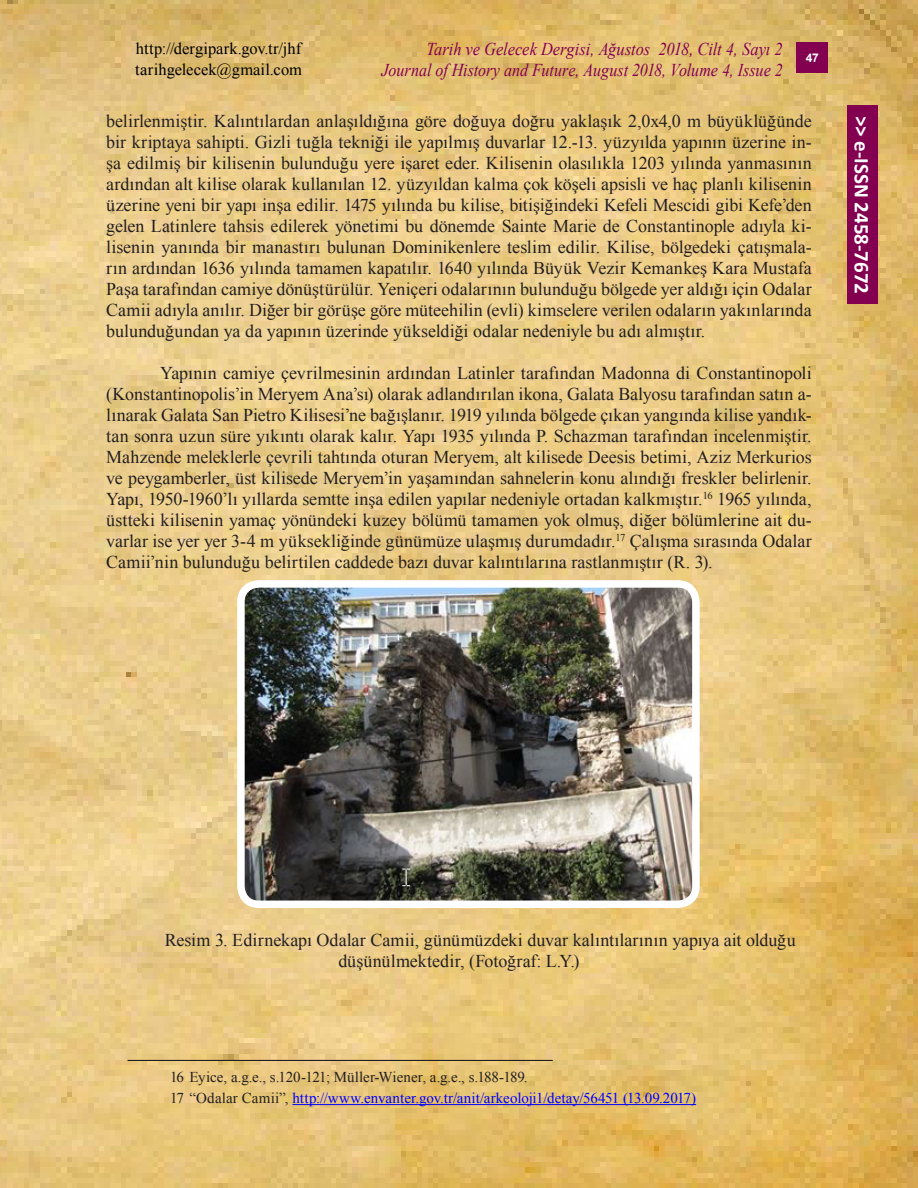
<style>
.page{position:relative;width:918px;height:1188px;background:#fff}
.page>*{position:absolute;margin:0;border:0;box-sizing:border-box;transform-origin:0 0}
.t1{font:700 21px "Calibri";color:#fff}
.ANA_METİN_STİLİ_TEK{font:18px/21px "Times New Roman";letter-spacing:.005em;color:#231f20;text-align:justify}
.t2{font:italic 18px/21px "Times New Roman";letter-spacing:-.005em;color:#830051;text-align:right;scale:.91 1}
.t3{font:16.5px/21px "Times New Roman";letter-spacing:.005em;color:#000}
.Body_text_normal_foo{font:15px "Times New Roman";letter-spacing:.005em;color:#00f}
.Body_text_normal_foo-2{font:15px "Times New Roman";letter-spacing:-.01em;color:#231f20}
.t4{font:700 12px "Arial";color:#fff}
.s1{color:#231f20}
</style>
<div class="page">
<img style="left:0;top:0;width:918px;height:1188px">
<div style="left:848px;top:106px;width:30px;height:198px;background:#830051"></div>
<div style="left:797px;top:43px;width:31px;height:30px;background:#830051"></div>
<hr style="left:128px;top:1060px;width:425px;height:1px;background:#231f20">
<hr style="left:292px;top:1104px;width:404px;height:1px;background:#00f">
<img style="left:241px;top:584px;width:455px;height:320px">
<div style="left:237px;top:580px;width:463px;height:328px;border:8px solid #fff;border-radius:18px"></div>
<p class="t2" style="left:382px;top:38px;width:442px">Tarih ve Gelecek Dergisi, Ağustos 2018, Cilt 4, Sayı 2<br>Journal of History and Future, August 2018, Volume 4, Issue 2</p>
<p class="ANA_METİN_STİLİ_TEK" style="left:106px;top:110px;width:707px">belirlenmiştir. Kalıntılardan anlaşıldığına göre doğuya doğru yaklaşık 2,0x4,0 m büyüklüğünde bir kriptaya sahipti. Gizli tuğla tekniği ile yapılmış duvarlar 12.-13. yüzyılda yapının üzerine in&shy;şa edilmiş bir kilisenin bulunduğu yere işaret eder. Kilisenin olasılıkla 1203 yılında yanmasının ardından alt kilise olarak kullanılan 12. yüzyıldan kalma çok köşeli apsisli ve haç planlı kilisenin üzerine yeni bir yapı inşa edilir. 1475 yılında bu kilise, bitişiğindeki Kefeli Mescidi gibi Kefe’den gelen Latinlere tahsis edilerek yönetimi bu dönemde Sainte Marie de Constantinople adıyla ki&shy;lisenin yanında bir manastırı bulunan Dominikenlere teslim edilir. Kilise, bölgedeki çatışmala&shy;rın ardından 1636 yılında tamamen kapatılır. 1640 yılında Büyük Vezir Kemankeş Kara Mustafa Paşa tarafından camiye dönüştürülür. Yeniçeri odalarının bulunduğu bölgede yer aldığı için Odalar Camii adıyla anılır. Diğer bir görüşe göre müteehilin (evli) kimselere verilen odaların yakınlarında bulunduğundan ya da yapının üzerinde yükseldiği odalar nedeniyle bu adı almıştır.</p>
<p class="ANA_METİN_STİLİ_TEK" style="left:106px;top:362px;width:707px;text-indent:54px">Yapının camiye çevrilmesinin ardından Latinler tarafından Madonna di Constantinopoli (Konstantinopolis’in Meryem Ana’sı) olarak adlandırılan ikona, Galata Balyosu tarafından satın a&shy;lınarak Galata San Pietro Kilisesi’ne bağışlanır. 1919 yılında bölgede çıkan yangında kilise yandık&shy;tan sonra uzun süre yıkıntı olarak kalır. Yapı 1935 yılında P. Schazman tarafından incelenmiştir.<br>Mahzende meleklerle çevrili tahtında oturan Meryem, alt kilisede Deesis betimi, Aziz Merkurios ve peygamberler, üst kilisede Meryem’in yaşamından sahnelerin konu alındığı freskler belirlenir.<br>Yapı, 1950-1960’lı yıllarda semtte inşa edilen yapılar nedeniyle ortadan kalkmıştır.<sup>16</sup> 1965 yılında, üstteki kilisenin yamaç yönündeki kuzey bölümü tamamen yok olmuş, diğer bölümlerine ait du&shy;varlar ise yer yer 3-4 m yüksekliğinde günümüze ulaşmış durumdadır.<sup>17</sup> Çalışma sırasında Odalar Camii’nin bulunduğu belirtilen caddede bazı duvar kalıntılarına rastlanmıştır (R. 3).</p>
<p class="t3" style="left:135px;top:38px;width:168px">http://dergipark.gov.tr/jhf tarihgelecek@gmail.com</p>
<p class="t4" style="left:806px;top:50px;width:15px">47</p>
<p class="t1" style="left:875px;top:116px;width:180px;rotate:90deg">&gt;&gt; e-ISSN 2458-7672</p>
<p class="ANA_METİN_STİLİ_TEK" style="left:338px;top:929px;width:459px;text-indent:-174px">Resim 3. Edirnekapı Odalar Camii, günümüzdeki duvar kalıntılarının yapıya ait olduğu düşünülmektedir, (Fotoğraf: L.Y.)</p>
<p class="Body_text_normal_foo-2" style="left:170px;top:1067px;width:359px">16 Eyice, a.g.e., s.120-121; Müller-Wiener, a.g.e., s.188-189.</p>
<p class="Body_text_normal_foo" style="left:170px;top:1088px;width:528px"><span class="s1">17 “Odalar Camii”,</span> http://www.envanter.gov.tr/anit/arkeoloji1/detay/56451 (13.09.2017)</p>
</div>
